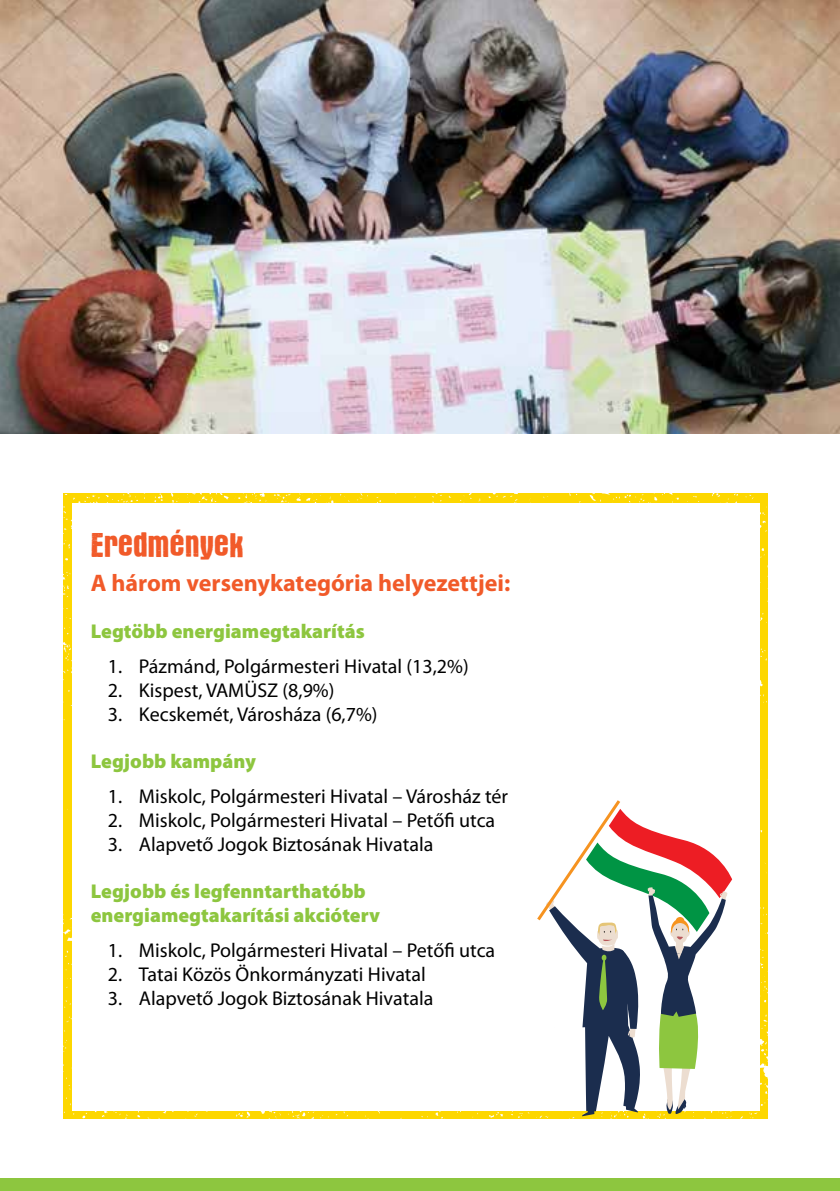
<style>
.page{position:relative;width:840px;height:1191px;background:#fff}
.page>*{position:absolute;margin:0;border:0;box-sizing:border-box;transform-origin:0 0}
.t1{font:36px "Victor";color:#f15a29}
.t2{font:700 24px "Myriad Pro";color:#f15a29}
.t3{font:20px "Myriad Pro";color:#000}
.t4{font:900 20px/24px "Myriad Pro";color:#8dc63f}
</style>
<div class="page">
<div style="left:0;top:1177px;width:839px;height:14px;background:#8dc63f"></div>
<svg style="left:63px;top:493px;width:704px;height:213px;background:#fdd90e"></svg>
<svg style="left:63px;top:706px;width:704px;height:412px;background:#fddb1b"></svg>
<div style="left:72px;top:503px;width:687px;height:607px;background:#fff"></div>
<img style="left:0;top:0;width:839px;height:434px">
<svg style="left:535px;top:800px;width:199px;height:316px"></svg>
<h1 class="t1" style="left:91px;top:526px;width:154px">Eredmények</h1>
<p class="t2" style="left:91px;top:567px;width:421px">A három versenykategória helyezettjei:</p>
<p class="t4" style="left:91px;top:618px;width:275px">Legtöbb energiamegtakarítás</p>
<p class="t3" style="left:108px;top:654px;width:362px">1. Pázmánd, Polgármesteri Hivatal (13,2%)</p>
<p class="t3" style="left:108px;top:678px;width:228px">2. Kispest, VAMÜSZ (8,9%)</p>
<p class="t3" style="left:108px;top:702px;width:271px">3. Kecskemét, Városháza (6,7%)</p>
<p class="t4" style="left:91px;top:748px;width:166px">Legjobb kampány</p>
<p class="t3" style="left:108px;top:784px;width:401px">1. Miskolc, Polgármesteri Hivatal – Városház tér</p>
<p class="t3" style="left:108px;top:808px;width:389px">2. Miskolc, Polgármesteri Hivatal – Petőfi utca</p>
<p class="t3" style="left:108px;top:832px;width:327px">3. Alapvető Jogok Biztosának Hivatala</p>
<p class="t4" style="left:91px;top:878px;width:291px">Legjobb és legfenntarthatóbb energiamegtakarítási akcióterv</p>
<p class="t3" style="left:108px;top:938px;width:389px">1. Miskolc, Polgármesteri Hivatal – Petőfi utca</p>
<p class="t3" style="left:108px;top:962px;width:319px">2. Tatai Közös Önkormányzati Hivatal</p>
<p class="t3" style="left:108px;top:986px;width:327px">3. Alapvető Jogok Biztosának Hivatala</p>
</div>
